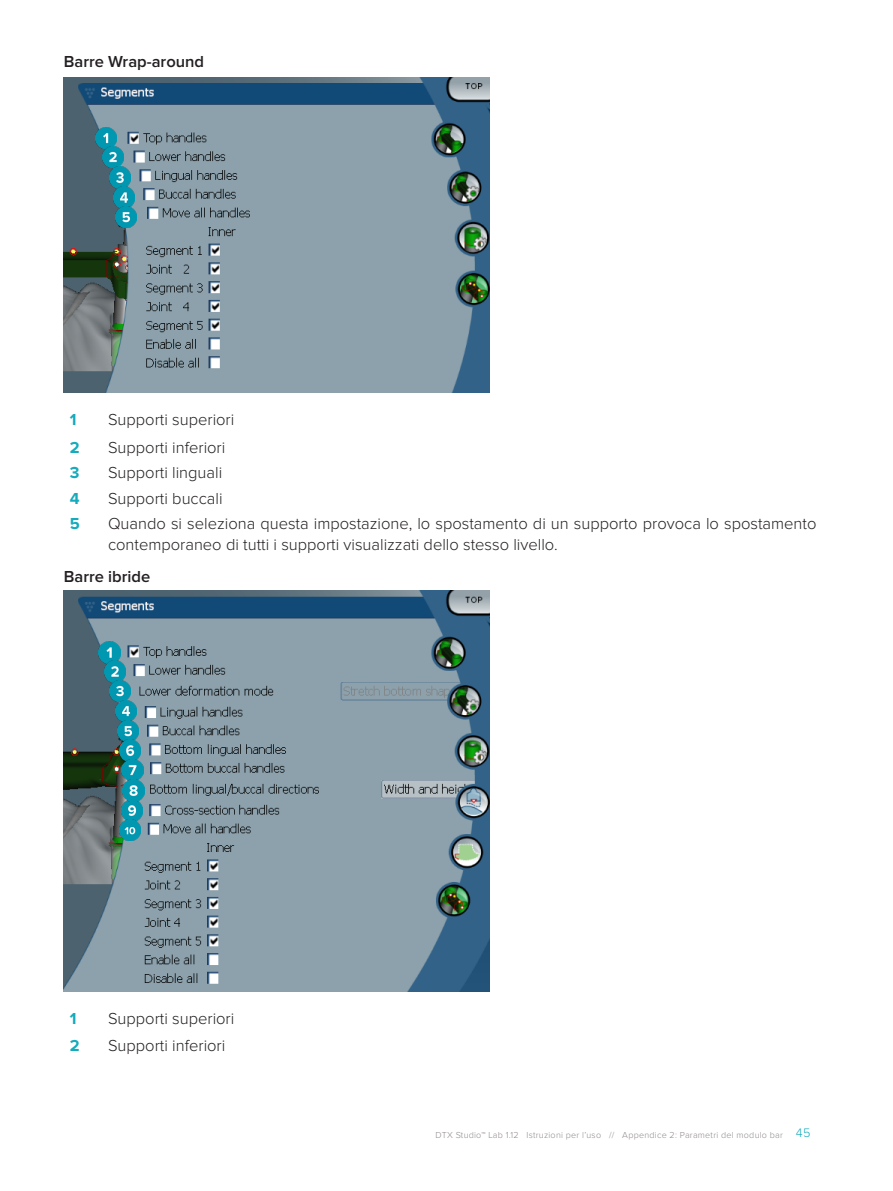
<style>
.page{position:relative;width:893px;height:1191px;background:#fff}
.page>*{position:absolute;margin:0;border:0;box-sizing:border-box;transform-origin:0 0}
.Body_text{font:300 16.5px/21px "Proxima Nova";color:#231f20}
.Head_level_3{font:600 16.5px "Proxima Nova";color:#231f20}
.Body_text-2{font:700 16.5px "Proxima Nova";color:#15abbc}
.t1{font:300 9px "Proxima Nova";letter-spacing:.025em;color:#91898a}
.s1{font-size:12.75px;color:#15abbc}
</style>
<div class="page">
<img style="left:64px;top:78px;width:425px;height:315px">
<img style="left:64px;top:590px;width:425px;height:401px">
<img style="left:95px;top:128px;width:21px;height:21px">
<img style="left:103px;top:147px;width:21px;height:21px">
<img style="left:109px;top:167px;width:22px;height:21px">
<img style="left:113px;top:187px;width:21px;height:21px">
<img style="left:115px;top:206px;width:22px;height:21px">
<img style="left:99px;top:642px;width:21px;height:21px">
<img style="left:105px;top:661px;width:21px;height:21px">
<img style="left:110px;top:680px;width:21px;height:21px">
<img style="left:115px;top:700px;width:22px;height:21px">
<img style="left:117px;top:720px;width:22px;height:21px">
<img style="left:120px;top:740px;width:21px;height:21px">
<img style="left:122px;top:759px;width:22px;height:62px">
<img style="left:120px;top:819px;width:21px;height:22px">
<p class="Head_level_3" style="left:64px;top:54px;width:142px">Barre Wrap-around</p>
<p class="Body_text-2" style="left:70px;top:412px;width:8px">1</p>
<p class="Body_text" style="left:108px;top:410px;width:128px">Supporti superiori</p>
<p class="Body_text-2" style="left:70px;top:440px;width:11px">2</p>
<p class="Body_text" style="left:108px;top:438px;width:119px">Supporti inferiori</p>
<p class="Body_text-2" style="left:70px;top:465px;width:11px">3</p>
<p class="Body_text" style="left:108px;top:463px;width:116px">Supporti linguali</p>
<p class="Body_text-2" style="left:70px;top:490px;width:11px">4</p>
<p class="Body_text" style="left:108px;top:488px;width:116px">Supporti buccali</p>
<p class="Body_text-2" style="left:70px;top:515px;width:12px">5</p>
<p class="Body_text" style="left:108px;top:513px;width:710px">Quando si seleziona questa impostazione, lo spostamento di un supporto provoca lo spostamento contemporaneo di tutti i supporti visualizzati dello stesso livello.</p>
<p class="Head_level_3" style="left:64px;top:569px;width:88px">Barre ibride</p>
<p class="Body_text-2" style="left:70px;top:1011px;width:8px">1</p>
<p class="Body_text" style="left:108px;top:1009px;width:128px">Supporti superiori</p>
<p class="Body_text-2" style="left:70px;top:1038px;width:11px">2</p>
<p class="Body_text" style="left:108px;top:1035px;width:119px">Supporti inferiori</p>
<p class="t1" style="left:436px;top:1130px;width:376px">DTX Studio™ Lab 1.12 Istruzioni per l’uso // Appendice 2: Parametri del modulo bar <span class="s1">45</span></p>
</div>
